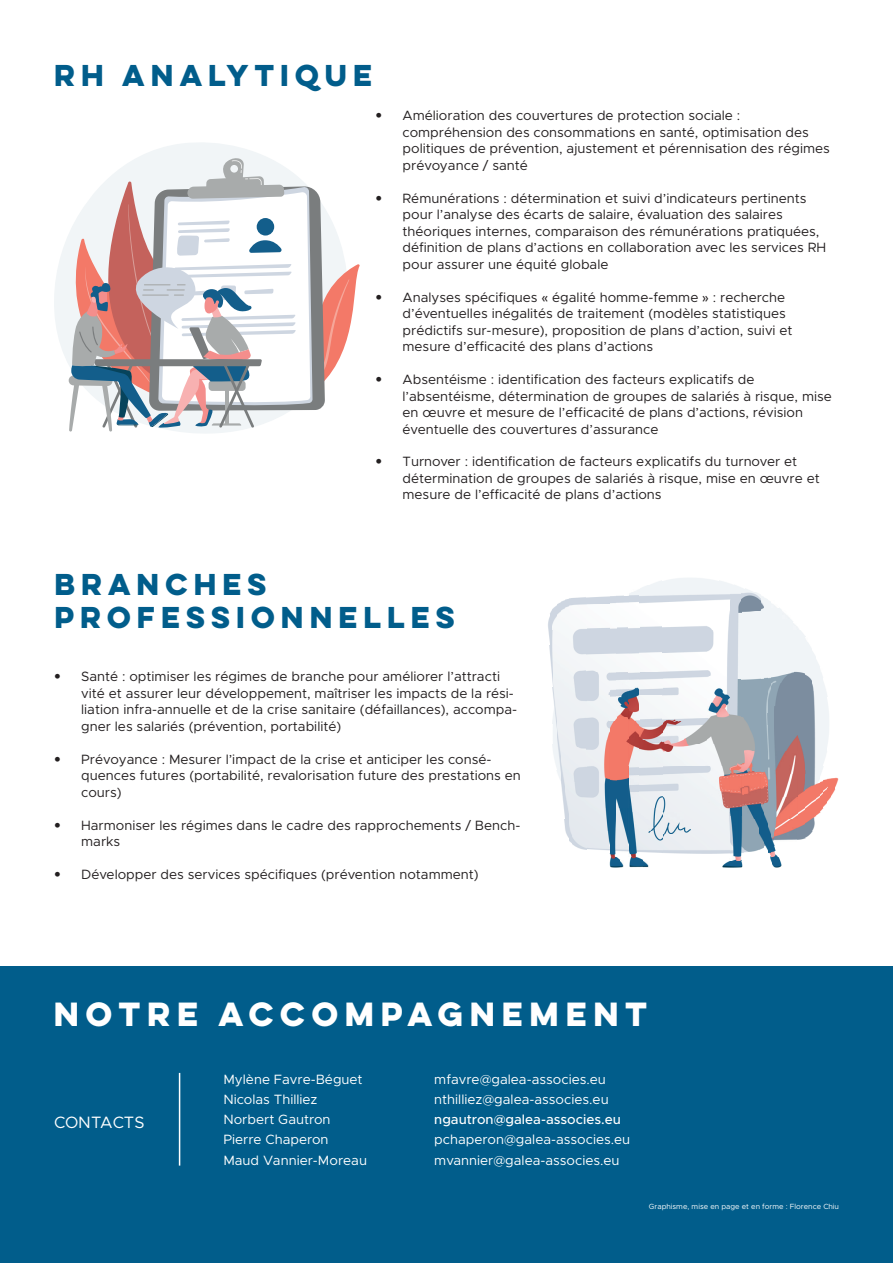
<style>
.page{position:relative;width:893px;height:1263px;background:#fff}
.page>*{position:absolute;margin:0;border:0;box-sizing:border-box;transform-origin:0 0}
.t1{font:700 30px "Lulo Clean W01 One";color:#fff}
.t2{font:700 27px/32.4px "Lulo Clean W01 One";color:#015d8b}
.t3{font:16.5px "Metropolis";color:#fff}
.t4{font:13.5px/16.5px "Metropolis";color:#231f20}
.t5{font:13.5px "Metropolis";color:#fff}
.t6{font:500 13.5px "Metropolis";color:#fff}
.t7{font:7.5px "Metropolis";color:#fff}
.s1{font-family:"Avenir LT Std";font-weight:300}
.s2{font-family:"Avenir LT Std";font-weight:500}
</style>
<div class="page">
<div style="left:0;top:966px;width:893px;height:297px;background:#015d8b"></div>
<hr style="left:179px;top:1073px;width:1px;height:92px;background:#fff">
<svg style="left:609px;top:857px;width:15px;height:11px"></svg>
<img style="left:629px;top:857px;width:14px;height:11px">
<img style="left:722px;top:860px;width:21px;height:8px">
<svg style="left:643px;top:860px;width:6px;height:8px"></svg>
<img style="left:767px;top:599px;width:4px;height:262px">
<img style="left:730px;top:588px;width:11px;height:272px">
<img style="left:609px;top:596px;width:8px;height:261px">
<img style="left:628px;top:596px;width:11px;height:261px">
<img style="left:662px;top:584px;width:68px;height:270px">
<img style="left:741px;top:717px;width:4px;height:139px">
<svg style="left:771px;top:845px;width:11px;height:23px"></svg>
<img style="left:587px;top:596px;width:22px;height:255px">
<img style="left:617px;top:596px;width:11px;height:256px">
<img style="left:639px;top:584px;width:23px;height:269px">
<img style="left:745px;top:717px;width:15px;height:136px">
<img style="left:764px;top:598px;width:3px;height:251px">
<img style="left:572px;top:597px;width:15px;height:252px">
<img style="left:760px;top:594px;width:4px;height:255px">
<img style="left:568px;top:598px;width:4px;height:245px">
<img style="left:771px;top:705px;width:4px;height:140px">
<img style="left:564px;top:599px;width:4px;height:238px">
<img style="left:775px;top:705px;width:30px;height:136px">
<img style="left:805px;top:641px;width:8px;height:197px">
<img style="left:813px;top:653px;width:3px;height:177px">
<img style="left:560px;top:600px;width:4px;height:208px">
<img style="left:816px;top:660px;width:4px;height:155px">
<img style="left:820px;top:671px;width:4px;height:140px">
<img style="left:824px;top:778px;width:4px;height:28px">
<img style="left:828px;top:778px;width:3px;height:23px">
<img style="left:831px;top:778px;width:4px;height:18px">
<svg style="left:835px;top:777px;width:4px;height:11px"></svg>
<img style="left:557px;top:603px;width:3px;height:175px">
<img style="left:553px;top:605px;width:4px;height:162px">
<img style="left:828px;top:709px;width:1px;height:28px">
<img style="left:741px;top:592px;width:19px;height:125px">
<img style="left:771px;top:630px;width:23px;height:75px">
<img style="left:794px;top:630px;width:11px;height:75px">
<img style="left:549px;top:609px;width:4px;height:76px">
<img style="left:548px;top:619px;width:1px;height:15px">
<svg style="left:771px;top:603px;width:28px;height:27px"></svg>
<svg style="left:629px;top:590px;width:10px;height:6px"></svg>
<svg style="left:54px;top:143px;width:214px;height:290px"></svg>
<svg style="left:66px;top:158px;width:294px;height:273px"></svg>
<h2 class="t2" style="left:54px;top:58px;width:325px">RH ANALYTIQUE</h2>
<p class="t4" style="left:403px;top:107px;width:429px;text-indent:-27px"><span class="s1">•</span> Amélioration des couvertures de protection sociale : compréhension des consommations en santé, optimisation des politiques de prévention, ajustement et pérennisation des régimes prévoyance / santé</p>
<p class="t4" style="left:403px;top:190px;width:425px;text-indent:-27px"><span class="s1">•</span> Rémunérations : détermination et suivi d’indicateurs pertinents pour l’analyse des écarts de salaire, évaluation des salaires théoriques internes, comparaison des rémunérations pratiquées, définition de plans d’actions en collaboration avec les services RH pour assurer une équité globale</p>
<p class="t4" style="left:403px;top:289px;width:392px;text-indent:-27px"><span class="s1">•</span> Analyses spécifiques <span class="s2">«</span> égalité homme-femme <span class="s2">»</span> : recherche d’éventuelles inégalités de traitement (modèles statistiques prédictifs sur-mesure), proposition de plans d’action, suivi et mesure d’efficacité des plans d’actions</p>
<p class="t4" style="left:403px;top:371px;width:431px;text-indent:-27px"><span class="s1">•</span> Absentéisme : identification des facteurs explicatifs de l’absentéisme, détermination de groupes de salariés à risque, mise en œuvre et mesure de l’efficacité de plans d’actions, révision éventuelle des couvertures d’assurance</p>
<p class="t4" style="left:403px;top:454px;width:419px;text-indent:-27px"><span class="s1">•</span> Turnover : identification de facteurs explicatifs du turnover et détermination de groupes de salariés à risque, mise en œuvre et mesure de l’efficacité de plans d’actions</p>
<h2 class="t2" style="left:54px;top:568px;width:408px">BRANCHES<br>PROFESSIONNELLES</h2>
<p class="t4" style="left:81px;top:668px;width:438px;text-indent:-27px"><span class="s1">•</span> Santé : optimiser les régimes de branche pour améliorer l’attracti vité et assurer leur développement, maîtriser les impacts de la rési&shy;liation infra-annuelle et de la crise sanitaire (défaillances), accompa&shy;gner les salariés (prévention, portabilité)</p>
<p class="t4" style="left:81px;top:751px;width:441px;text-indent:-27px"><span class="s1">•</span> Prévoyance : Mesurer l’impact de la crise et anticiper les consé&shy;quences futures (portabilité, revalorisation future des prestations en cours)</p>
<p class="t4" style="left:81px;top:817px;width:441px;text-indent:-27px"><span class="s1">•</span> Harmoniser les régimes dans le cadre des rapprochements / Bench&shy;marks</p>
<p class="t4" style="left:54px;top:866px;width:426px"><span class="s1">•</span> Développer des services spécifiques (prévention notamment)</p>
<h1 class="t1" style="left:54px;top:992px;width:601px">NOTRE ACCOMPAGNEMENT</h1>
<p class="t3" style="left:54px;top:1112px;width:92px">CONTACTS</p>
<p class="t5" style="left:223px;top:1070px;width:141px">Mylène Favre-Béguet</p>
<p class="t5" style="left:434px;top:1070px;width:173px">mfavre@galea-associes.eu</p>
<p class="t5" style="left:223px;top:1091px;width:96px">Nicolas Thilliez</p>
<p class="t5" style="left:434px;top:1091px;width:176px">nthilliez@galea-associes.eu</p>
<p class="t5" style="left:223px;top:1111px;width:109px">Norbert Gautron</p>
<p class="t6" style="left:434px;top:1111px;width:188px">ngautron@galea-associes.eu</p>
<p class="t5" style="left:223px;top:1131px;width:107px">Pierre Chaperon</p>
<p class="t5" style="left:434px;top:1131px;width:198px">pchaperon@galea-associes.eu</p>
<p class="t5" style="left:223px;top:1152px;width:145px">Maud Vannier-Moreau</p>
<p class="t5" style="left:434px;top:1152px;width:187px">mvannier@galea-associes.eu</p>
<p class="t7" style="left:649px;top:1202px;width:192px">Graphisme, mise en page et en forme : Florence Chiu</p>
</div>
